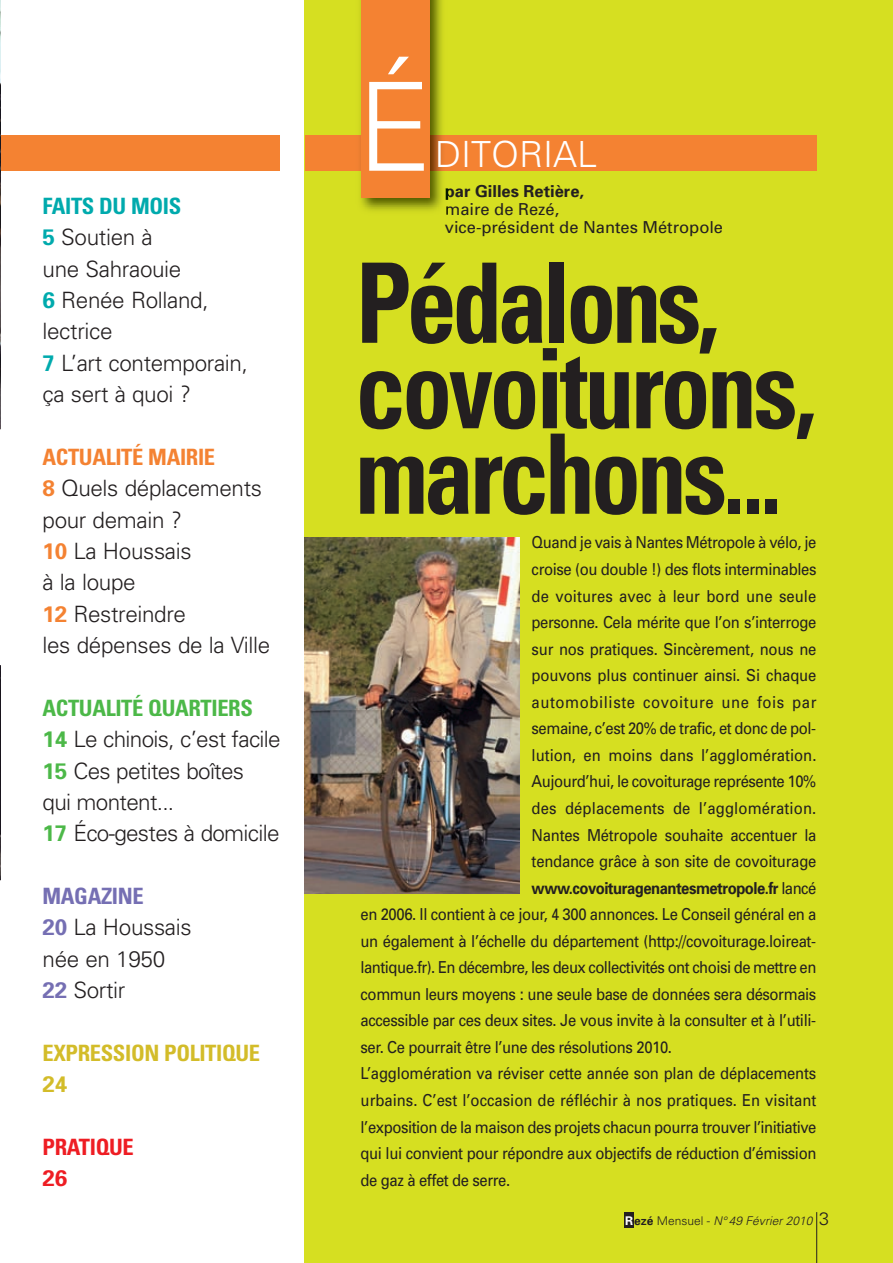
<style>
.page{position:relative;width:893px;height:1263px;background:#fff}
.page>*{position:absolute;margin:0;border:0;box-sizing:border-box;transform-origin:0 0}
.t1{font:300 123px "Univers";color:#fff}
.t2{font:700 condensed 111px/85.5px "Univers";letter-spacing:-.04em;color:#231f20;scale:.9 1}
.t3{font:300 36px "Univers";color:#fff}
.t4{font:300 22.5px/31.3px "Univers";letter-spacing:-.015em;color:#231f20}
.t5{font:700 condensed 22.5px "Univers";letter-spacing:-.015em;color:#d3bc29}
.t6{font:700 condensed 22.5px "Univers";letter-spacing:-.015em;color:#ee1d23}
.t7{font:700 22.5px "Univers";color:#d3bc29}
.t8{font:700 22.5px "Univers";color:#ee1d23}
.t9{font:16.5px "Univers";letter-spacing:-.025em;color:#231f20;scale:.9 1}
.t10{font:16.5px "Univers";color:#231f20;scale:.9 1}
.t11{font:16.5px/18px "Univers";color:#231f20}
.t12{font:700 16.5px "Univers";letter-spacing:-.035em;color:#231f20;scale:.9 1}
.t13{font:16.5px "Univers";letter-spacing:.01em;color:#231f20;scale:.9 1}
.t14{font:16.5px "Univers";letter-spacing:.04em;color:#231f20;scale:.9 1}
.t15{font:16.5px "Univers";letter-spacing:.005em;color:#231f20;scale:.9 1}
.t16{font:700 16.5px "Univers";color:#231f20}
.t17{font:italic 300 12px "Univers";letter-spacing:.005em;color:#231f20}
.s1{font-weight:700;font-stretch:condensed;color:#00aaad}
.s2{font-weight:700;color:#00aaad}
.s3{font-weight:700;font-stretch:condensed;color:#f48232}
.s4{font-weight:700;color:#f48232}
.s5{font-weight:700;font-stretch:condensed;color:#4cb848}
.s6{font-weight:700;color:#4cb848}
.s7{font-weight:700;font-stretch:condensed;color:#756fb3}
.s8{font-weight:700;color:#756fb3}
.s9{font-weight:400}
.s10{font-weight:700;font-style:normal;color:#fff}
.s11{font-weight:700;font-style:normal}
.s12{font-style:normal}
.s13{font-style:normal;font-size:18px}
</style>
<div class="page">
<div style="left:305px;top:0;width:588px;height:1263px;background:#d6df21"></div>
<div style="left:0;top:136px;width:280px;height:35px;background:#f48232"></div>
<hr style="left:816px;top:1212px;width:1px;height:51px;background:#231f20">
<div style="left:625px;top:1212px;width:9px;height:15px;background:#231f20"></div>
<div style="left:305px;top:136px;width:511px;height:35px;background:#f48232"></div>
<img style="left:354px;top:0;width:95px;height:211px">
<svg style="left:446px;top:187px;width:3px;height:28px"></svg>
<div style="left:361px;top:0;width:68px;height:198px;background:#f48232"></div>
<img style="left:305px;top:537px;width:215px;height:357px">
<img style="left:0;top:665px;width:1px;height:215px">
<img style="left:0;top:0;width:1px;height:429px">
<h3 class="t4" style="left:43px;top:192px;width:207px"><span class="s1">FAITS DU MOIS<br></span><span class="s2">5</span> Soutien à<br>une Sahraouie<br><span class="s2">6</span> Renée Rolland, lectrice<br><span class="s2">7</span> L’art contemporain, ça sert à quoi ?</h3>
<h3 class="t4" style="left:43px;top:443px;width:229px"><span class="s3">ACTUALITÉ MAIRIE<br></span><span class="s4">8</span> Quels déplacements pour demain ?<br><span class="s4">10</span> La Houssais<br>à la loupe<br><span class="s4">12</span> Restreindre<br>les dépenses de la Ville</h3>
<h3 class="t4" style="left:43px;top:694px;width:240px"><span class="s5">ACTUALITÉ QUARTIERS<br></span><span class="s6">14</span> Le chinois, c’est facile<br><span class="s6">15</span> Ces petites boîtes<br>qui montent...<br><span class="s6">17</span> Éco-gestes à domicile</h3>
<h3 class="t4" style="left:43px;top:882px;width:151px"><span class="s7">MAGAZINE<br></span><span class="s8">20</span> La Houssais née en 1950<br><span class="s8">22</span> Sortir</h3>
<h3 class="t5" style="left:43px;top:1045px;width:219px">EXPRESSION POLITIQUE</h3>
<h3 class="t7" style="left:43px;top:1076px;width:26px">24</h3>
<h3 class="t6" style="left:43px;top:1139px;width:93px">PRATIQUE</h3>
<h3 class="t8" style="left:43px;top:1170px;width:26px">26</h3>
<h1 class="t1" style="left:357px;top:82px;width:77px">É</h1>
<h3 class="t3" style="left:435px;top:141px;width:163px">DITORIAL</h3>
<p class="t16" style="left:445px;top:185px;width:141px">par Gilles Retière,</p>
<p class="t11" style="left:445px;top:201px;width:280px">maire de Rezé,<br>vice-président de Nantes Métropole</p>
<h2 class="t2" style="left:356px;top:270px;width:513px">Pédalons, covoiturons, marchons...</h2>
<p class="t9" style="left:532px;top:536px;width:318px">Quand je vais à Nantes Métropole à vélo, je</p>
<p class="t9" style="left:532px;top:563px;width:318px">croise (ou double !) des flots interminables</p>
<p class="t15" style="left:532px;top:590px;width:318px">de voitures avec à leur bord une seule</p>
<p class="t9" style="left:532px;top:616px;width:318px">personne. Cela mérite que l’on s’interroge</p>
<p class="t9" style="left:532px;top:643px;width:318px">sur nos pratiques. Sincèrement, nous ne</p>
<p class="t9" style="left:532px;top:669px;width:318px">pouvons plus continuer ainsi. Si chaque</p>
<p class="t14" style="left:532px;top:696px;width:318px">automobiliste covoiture une fois par</p>
<p class="t9" style="left:532px;top:722px;width:318px">semaine, c’est 20% de trafic, et donc de pol-</p>
<p class="t10" style="left:532px;top:749px;width:318px">lution, en moins dans l’agglomération.</p>
<p class="t9" style="left:532px;top:775px;width:318px">Aujourd’hui, le covoiturage représente 10%</p>
<p class="t13" style="left:532px;top:802px;width:318px">des déplacements de l’agglomération.</p>
<p class="t9" style="left:532px;top:829px;width:318px">Nantes Métropole souhaite accentuer la</p>
<p class="t9" style="left:532px;top:855px;width:318px">tendance grâce à son site de covoiturage</p>
<p class="t12" style="left:532px;top:882px;width:318px">www.covoituragenantesmetropole.fr <span class="s9">lancé</span></p>
<p class="t9" style="left:361px;top:908px;width:508px">en 2006. Il contient à ce jour, 4 300 annonces. Le Conseil général en a</p>
<p class="t9" style="left:361px;top:935px;width:508px">un également à l’échelle du département (http://covoiturage.loireat-</p>
<p class="t9" style="left:361px;top:961px;width:508px">lantique.fr). En décembre, les deux collectivités ont choisi de mettre en</p>
<p class="t9" style="left:361px;top:988px;width:508px">commun leurs moyens : une seule base de données sera désormais</p>
<p class="t9" style="left:361px;top:1014px;width:508px">accessible par ces deux sites. Je vous invite à la consulter et à l’utili-</p>
<p class="t9" style="left:361px;top:1041px;width:348px">ser. Ce pourrait être l’une des résolutions 2010.</p>
<p class="t9" style="left:361px;top:1067px;width:508px">L’agglomération va réviser cette année son plan de déplacements</p>
<p class="t10" style="left:361px;top:1094px;width:508px">urbains. C’est l’occasion de réfléchir à nos pratiques. En visitant</p>
<p class="t9" style="left:361px;top:1121px;width:508px">l’exposition de la maison des projets chacun pourra trouver l’initiative</p>
<p class="t9" style="left:361px;top:1147px;width:508px">qui lui convient pour répondre aux objectifs de réduction d’émission</p>
<p class="t9" style="left:361px;top:1174px;width:168px">de gaz à effet de serre.</p>
<p class="t17" style="left:625px;top:1217px;width:206px"><span class="s10">R</span><span class="s11">ezé</span> <span class="s12">Mensuel -</span> N° 49 Février 2010 <span class="s13">3</span></p>
</div>
